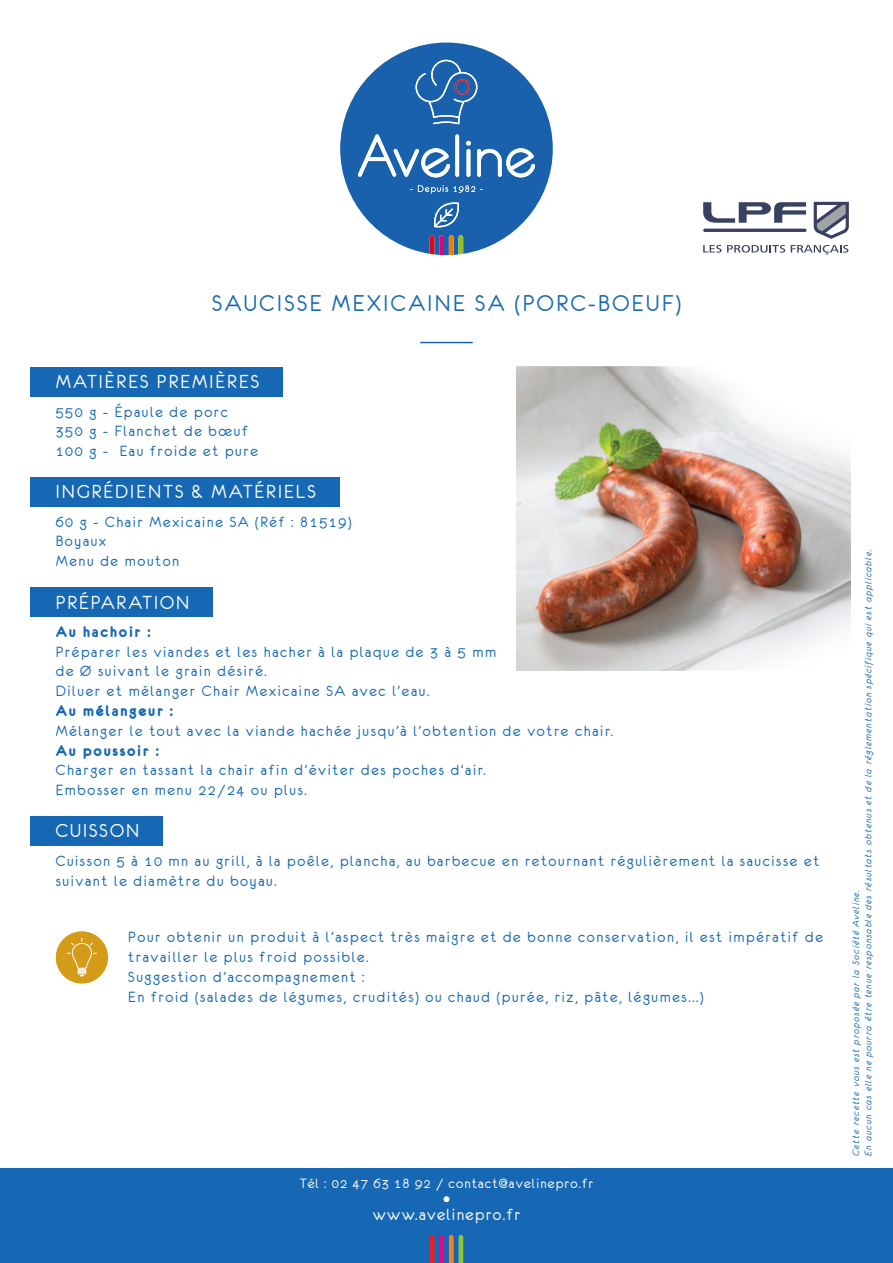
<style>
.page{position:relative;width:893px;height:1263px;background:#fff}
.page>*{position:absolute;margin:0;border:0;box-sizing:border-box;transform-origin:0 0}
.t1{font:25.5px "Eurofurenceregular";letter-spacing:.1em;color:#1768b4}
.TITRE{font:21px "Eurofurenceregular";letter-spacing:.1em;color:#fff}
.t2{font:18px "Eurofurenceregular";letter-spacing:.075em;color:#fff}
.TEXTE{font:16.5px/19.8px "Eurofurenceregular";letter-spacing:.1em;color:#1768b4}
.t3{font:15px "Eurofurenceregular";letter-spacing:.075em;color:#fff}
.t4{font:10.5px "Eurofurenceitalic";letter-spacing:.1em;color:#1768b4}
.s1{font-family:"Eurofurencebold"}
</style>
<div class="page">
<img style="left:517px;top:367px;width:333px;height:304px">
<div style="left:0;top:1168px;width:893px;height:95px;background:#1768b4"></div>
<svg style="left:340px;top:43px;width:213px;height:211px;fill:#1961ac"></svg>
<svg style="left:433px;top:202px;width:27px;height:26px"></svg>
<svg style="left:416px;top:60px;width:61px;height:64px;background:#3973b3"></svg>
<svg style="left:430px;top:235px;width:33px;height:20px"></svg>
<svg style="left:410px;top:185px;width:73px;height:9px"></svg>
<svg style="left:466px;top:141px;width:5px;height:5px"></svg>
<svg style="left:358px;top:134px;width:92px;height:43px"></svg>
<svg style="left:455px;top:134px;width:4px;height:43px"></svg>
<hr style="left:467px;top:149px;width:3px;height:28px;background:#fff;border-radius:2px">
<svg style="left:477px;top:148px;width:58px;height:29px"></svg>
<svg style="left:430px;top:1235px;width:33px;height:28px"></svg>
<svg style="left:443px;top:1196px;width:6px;height:6px"></svg>
<hr style="left:421px;top:342px;width:51px;height:1px;background:#1768b4">
<svg style="left:703px;top:245px;width:82px;height:8px"></svg>
<svg style="left:791px;top:245px;width:57px;height:10px"></svg>
<svg style="left:814px;top:202px;width:35px;height:37px"></svg>
<hr style="left:703px;top:229px;width:104px;height:3px;background:#384162;border-radius:2px">
<svg style="left:703px;top:202px;width:103px;height:21px"></svg>
<div style="left:30px;top:367px;width:253px;height:29px;background:#1768b4"></div>
<div style="left:30px;top:477px;width:309px;height:30px;background:#1768b4"></div>
<div style="left:30px;top:587px;width:183px;height:30px;background:#1768b4"></div>
<div style="left:30px;top:816px;width:133px;height:30px;background:#1768b4"></div>
<div style="left:56px;top:931px;width:52px;height:52px;background:#d49b18;border-radius:50%"></div>
<svg style="left:67px;top:938px;width:29px;height:38px"></svg>
<p class="t1" style="left:212px;top:290px;width:470px">SAUCISSE MEXICAINE SA (PORC-BOEUF)</p>
<p class="TITRE" style="left:56px;top:371px;width:205px">MATIÈRES PREMIÈRES</p>
<p class="TEXTE" style="left:56px;top:401px;width:204px">550 g - Épaule de porc<br>350 g - Flanchet de bœuf<br>100 g - Eau froide et pure</p>
<p class="TITRE" style="left:56px;top:481px;width:262px">INGRÉDIENTS &amp; MATÉRIELS</p>
<p class="TEXTE" style="left:56px;top:512px;width:297px">60 g - Chair Mexicaine SA (Réf : 81519)<br>Boyaux<br>Menu de mouton</p>
<p class="TITRE" style="left:56px;top:591px;width:135px">PRÉPARATION</p>
<p class="TEXTE" style="left:56px;top:622px;width:559px"><span class="s1">Au hachoir :<br></span>Préparer les viandes et les hacher à la plaque de 3 à 5 mm<br>de Ø suivant le grain désiré.<br>Diluer et mélanger Chair Mexicaine SA avec l’eau.<br><span class="s1">Au mélangeur :<br></span>Mélanger le tout avec la viande hachée jusqu’à l’obtention de votre chair.<br><span class="s1">Au poussoir :<br></span>Charger en tassant la chair afin d’éviter des poches d’air.<br>Embosser en menu 22/24 ou plus.</p>
<p class="TITRE" style="left:56px;top:820px;width:85px">CUISSON</p>
<p class="TEXTE" style="left:56px;top:851px;width:765px">Cuisson 5 à 10 mn au grill, à la poêle, plancha, au barbecue en retournant régulièrement la saucisse et suivant le diamètre du boyau.</p>
<p class="TEXTE" style="left:128px;top:927px;width:696px">Pour obtenir un produit à l’aspect très maigre et de bonne conservation, il est impératif de travailler le plus froid possible.<br>Suggestion d’accompagnement :<br>En froid (salades de légumes, crudités) ou chaud (purée, riz, pâte, légumes...)</p>
<p class="t3" style="left:300px;top:1176px;width:295px">Tél : 02 47 63 18 92 / contact@avelinepro.fr</p>
<p class="t2" style="left:373px;top:1206px;width:149px">www.avelinepro.fr</p>
<p class="t4" style="left:863px;top:1156px;width:608px;rotate:-90deg">En aucun cas elle ne pourra être tenue responsable des résultats obtenus et de la réglementation spécifique qui est applicable.</p>
<p class="t4" style="left:850px;top:1156px;width:267px;rotate:-90deg">Cette recette vous est proposée par la Société Aveline.</p>
</div>
